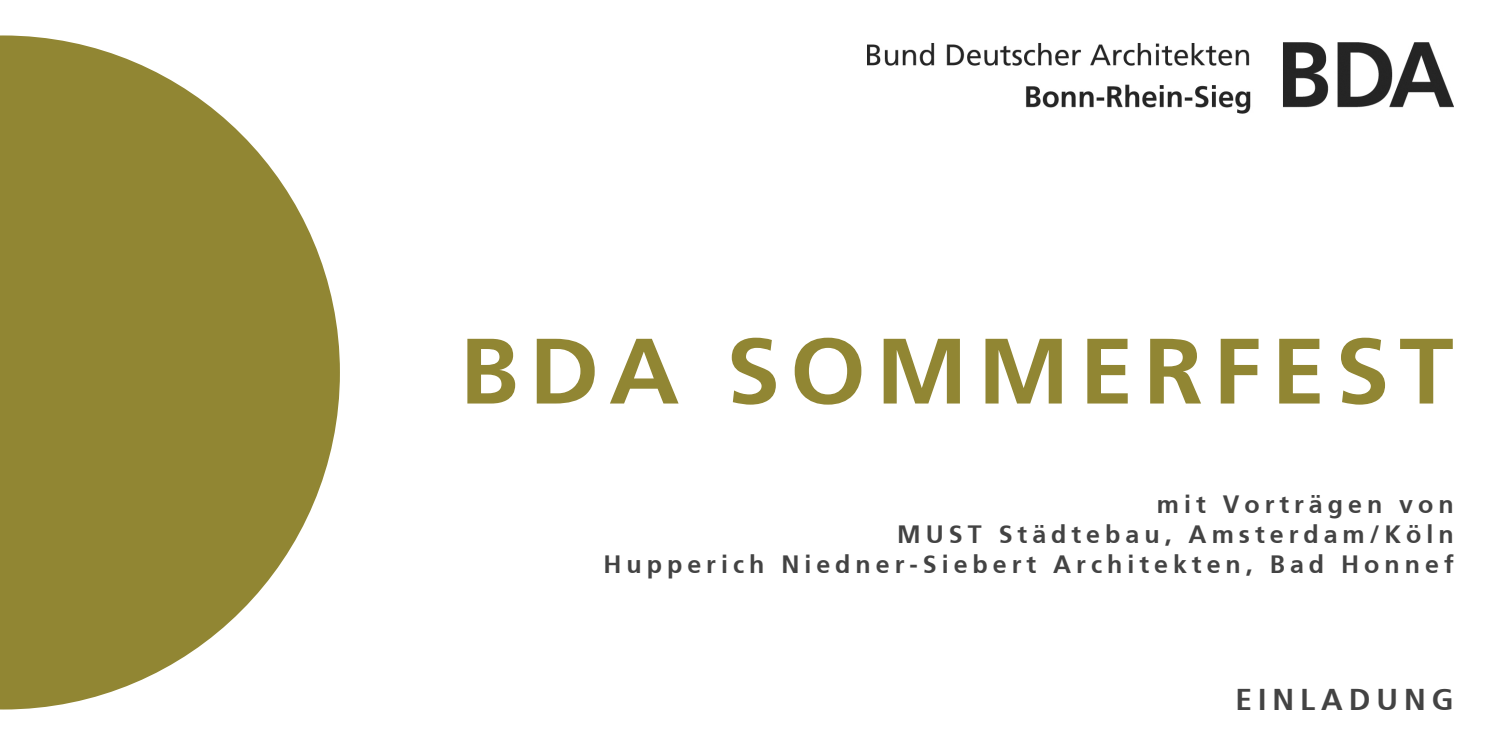
<style>
.page{position:relative;width:1489px;height:745px;background:#fff}
.page>*{position:absolute;margin:0;border:0;box-sizing:border-box;transform-origin:0 0}
.t1{font:700 92.5px "BDA Frutiger";letter-spacing:.1em;color:#918633;scale:1.05 1}
.t2{font:700 30px "BDA Frutiger";letter-spacing:.2em;color:#434343}
.t3{font:700 25px "BDA Frutiger";letter-spacing:.2em;color:#434343}
</style>
<div class="page">
<svg style="left:0;top:35px;width:340px;height:674px;fill:#918633"></svg>
<img style="left:867px;top:43px;width:586px;height:70px">
<p class="t1" style="left:459px;top:317px;width:948px">BDA SOMMERFEST</p>
<p class="t3" style="left:1156px;top:489px;width:298px">mit Vorträgen von</p>
<p class="t3" style="left:897px;top:519px;width:558px">MUST Städtebau, Amsterdam/Köln</p>
<p class="t3" style="left:603px;top:549px;width:851px">Hupperich Niedner-Siebert Architekten, Bad Honnef</p>
<p class="t2" style="left:1235px;top:681px;width:219px">EINLADUNG</p>
</div>
